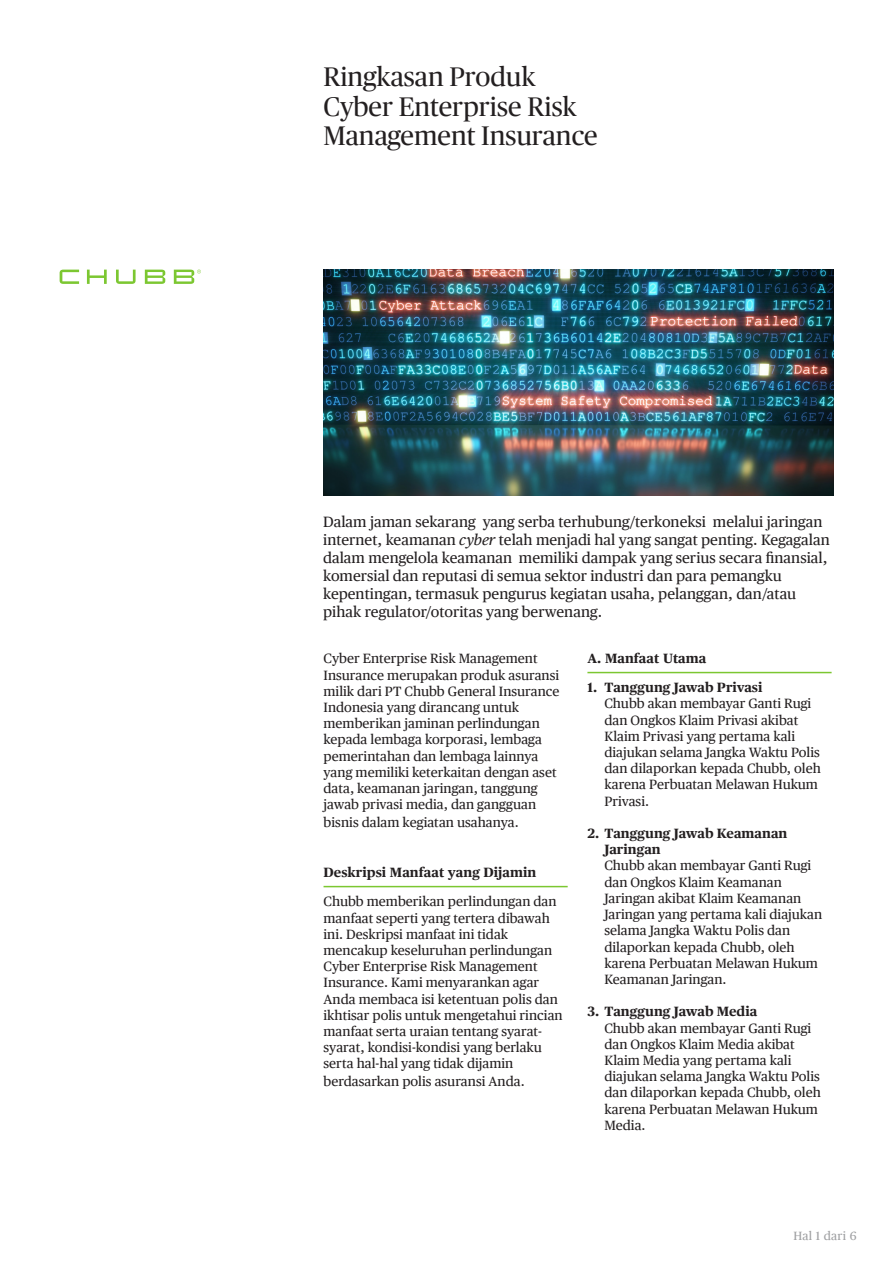
<style>
.page{position:relative;width:893px;height:1263px;background:#fff}
.page>*{position:absolute;margin:0;border:0;box-sizing:border-box;transform-origin:0 0}
.Section_Header{font:27px "Chubb Publico App";color:#231f20}
.Body_copy___Grey{font:15px/18px "Chubb Publico Text App";color:#231f20}
.Body_copy___Grey-2{font:13.5px/16.2px "Chubb Publico Text App";color:#231f20}
.Body_copy___Grey-3{font:700 13.5px/16.2px "Chubb Publico Text App";color:#231f20}
.Paragraph_Style_1{font:700 13.5px "Chubb Publico Text App";color:#231f20}
.t1{font:12px "Chubb Publico Text App";letter-spacing:.02em;color:#9fa0a2}
.s1{font-style:italic}
</style>
<div class="page">
<svg style="left:60px;top:270px;width:141px;height:14px"></svg>
<hr style="left:324px;top:886px;width:244px;height:1px;background:#7cc731">
<hr style="left:587px;top:672px;width:245px;height:1px;background:#7cc731">
<img style="left:324px;top:269px;width:509px;height:226px">
<p class="Section_Header" style="left:324px;top:58px;width:213px">Ringkasan Produk</p>
<p class="Section_Header" style="left:324px;top:87px;width:255px">Cyber Enterprise Risk</p>
<p class="Section_Header" style="left:324px;top:117px;width:276px">Management Insurance</p>
<p class="Body_copy___Grey" style="left:323px;top:512px;width:508px">Dalam jaman sekarang yang serba terhubung/terkoneksi melalui jaringan internet, keamanan <span class="s1">cyber</span> telah menjadi hal yang sangat penting. Kegagalan dalam mengelola keamanan memiliki dampak yang serius secara finansial, komersial dan reputasi di semua sektor industri dan para pemangku kepentingan, termasuk pengurus kegiatan usaha, pelanggan, dan/atau pihak regulator/otoritas yang berwenang.</p>
<p class="Body_copy___Grey-2" style="left:324px;top:650px;width:237px">Cyber Enterprise Risk Management Insurance merupakan produk asuransi milik dari PT Chubb General Insurance Indonesia yang dirancang untuk memberikan jaminan perlindungan kepada lembaga korporasi, lembaga pemerintahan dan lembaga lainnya yang memiliki keterkaitan dengan aset data, keamanan jaringan, tanggung jawab privasi media, dan gangguan</p>
<p class="Body_copy___Grey-2" style="left:324px;top:813px;width:197px">bisnis dalam kegiatan usahanya.</p>
<p class="Paragraph_Style_1" style="left:324px;top:862px;width:214px">Deskripsi Manfaat yang Dijamin</p>
<p class="Body_copy___Grey-2" style="left:324px;top:893px;width:241px">Chubb memberikan perlindungan dan manfaat seperti yang tertera dibawah ini. Deskripsi manfaat ini tidak mencakup keseluruhan perlindungan Cyber Enterprise Risk Management Insurance. Kami menyarankan agar Anda membaca isi ketentuan polis dan ikhtisar polis untuk mengetahui rincian manfaat serta uraian tentang syarat&shy;syarat, kondisi-kondisi yang berlaku serta hal-hal yang tidak dijamin</p>
<p class="Body_copy___Grey-2" style="left:324px;top:1073px;width:203px">berdasarkan polis asuransi Anda.</p>
<p class="Paragraph_Style_1" style="left:587px;top:648px;width:120px">A. Manfaat Utama</p>
<p class="Body_copy___Grey-3" style="left:587px;top:678px;width:177px">1. Tanggung Jawab Privasi</p>
<p class="Body_copy___Grey-2" style="left:604px;top:695px;width:218px">Chubb akan membayar Ganti Rugi dan Ongkos Klaim Privasi akibat<br>Klaim Privasi yang pertama kali diajukan selama Jangka Waktu Polis dan dilaporkan kepada Chubb, oleh karena Perbuatan Melawan Hukum<br>Privasi.</p>
<p class="Body_copy___Grey-3" style="left:604px;top:824px;width:185px;text-indent:-17px">2. Tanggung Jawab Keamanan<br>Jaringan</p>
<p class="Body_copy___Grey-2" style="left:604px;top:857px;width:219px">Chubb akan membayar Ganti Rugi dan Ongkos Klaim Keamanan<br>Jaringan akibat Klaim Keamanan<br>Jaringan yang pertama kali diajukan selama Jangka Waktu Polis dan dilaporkan kepada Chubb, oleh karena Perbuatan Melawan Hukum<br>Keamanan Jaringan.</p>
<p class="Body_copy___Grey-3" style="left:587px;top:1002px;width:171px">3. Tanggung Jawab Media</p>
<p class="Body_copy___Grey-2" style="left:604px;top:1019px;width:218px">Chubb akan membayar Ganti Rugi dan Ongkos Klaim Media akibat<br>Klaim Media yang pertama kali diajukan selama Jangka Waktu Polis dan dilaporkan kepada Chubb, oleh karena Perbuatan Melawan Hukum<br>Media.</p>
<p class="t1" style="left:793px;top:1226px;width:65px">Hal 1 dari 6</p>
</div>
